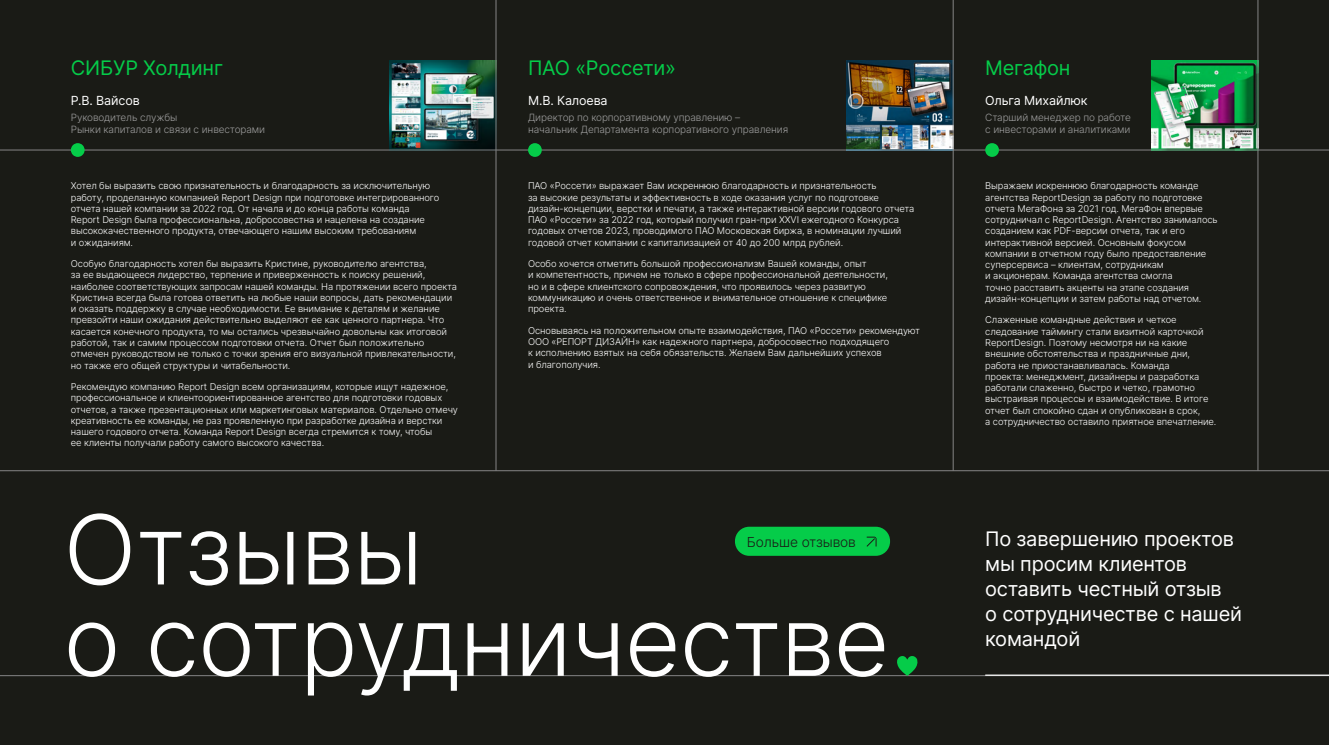
<style>
.page{position:relative;width:1329px;height:745px;background:#fff}
.page>*{position:absolute;margin:0;border:0;box-sizing:border-box;transform-origin:0 0}
.t1{font:300 96.25px/91.2px "Inter";letter-spacing:-.01em;color:#fff}
.t2{font:20px/25px "Inter";letter-spacing:-.01em;color:#fff}
.t3{font:20px "Inter";letter-spacing:-.01em;color:#05cc49}
.t4{font:300 13.75px "Inter";letter-spacing:-.01em;color:#1a1b16}
.t5{font:12.5px "Inter";letter-spacing:-.01em;color:#fff}
.t6{font:300 10px/12px "Inter";letter-spacing:-.01em;color:#9d9d9d}
.t7{font:300 9.38px/11.2px "Inter";letter-spacing:-.01em;color:#fff}
</style>
<div class="page">
<div style="left:0;top:0;width:1329px;height:744px;background:#1a1b16"></div>
<img style="left:389px;top:60px;width:107px;height:90px">
<img style="left:846px;top:60px;width:107px;height:90px">
<img style="left:1151px;top:60px;width:106px;height:90px">
<hr style="left:0;top:675px;width:1329px;height:1px;background:#858585">
<svg style="left:897px;top:656px;width:21px;height:19px"></svg>
<hr style="left:985px;top:674px;width:344px;height:1px;background:#fff">
<hr style="left:0;top:470px;width:1329px;height:1px;background:#858585">
<hr style="left:0;top:150px;width:1329px;height:1px;background:#858585">
<hr style="left:953px;top:0;width:1px;height:470px;background:#858585">
<hr style="left:496px;top:0;width:1px;height:470px;background:#858585">
<hr style="left:1257px;top:0;width:1px;height:470px;background:#858585">
<div style="left:735px;top:526px;width:155px;height:29px;background:#05cc49;border-radius:14px"></div>
<svg style="left:866px;top:536px;width:11px;height:11px"></svg>
<svg style="left:71px;top:143px;width:14px;height:14px"></svg>
<svg style="left:528px;top:143px;width:14px;height:14px"></svg>
<svg style="left:985px;top:143px;width:14px;height:14px"></svg>
<h2 class="t3" style="left:71px;top:53px;width:154px">СИБУР Холдинг</h2>
<h2 class="t3" style="left:528px;top:53px;width:150px">ПАО «Россети»</h2>
<h2 class="t3" style="left:985px;top:53px;width:87px">Мегафон</h2>
<h3 class="t5" style="left:985px;top:91px;width:104px">Ольга Михайлюк</h3>
<p class="t6" style="left:985px;top:111px;width:147px">Старший менеджер по работе с инвесторами и аналитиками</p>
<h3 class="t5" style="left:71px;top:91px;width:70px">Р.В. Вайсов</h3>
<p class="t6" style="left:71px;top:111px;width:196px">Руководитель службы<br>Рынки капиталов и связи с инвесторами</p>
<h3 class="t5" style="left:528px;top:91px;width:81px">М.В. Калоева</h3>
<p class="t6" style="left:528px;top:111px;width:262px">Директор по корпоративному управлению – начальник Департамента корпоративного управления</p>
<p class="t7" style="left:71px;top:180px;width:370px">Хотел бы выразить свою признательность и благодарность за исключительную работу, проделанную компанией Report Design при подготовке интегрированного отчета нашей компании за 2022 год. От начала и до конца работы команда Report Design была профессиональна, добросовестна и нацелена на создание высококачественного продукта, отвечающего нашим высоким требованиям<br>и ожиданиям.</p>
<p class="t7" style="left:71px;top:258px;width:387px">Особую благодарность хотел бы выразить Кристине, руководителю агентства,<br>за ее выдающееся лидерство, терпение и приверженность к поиску решений, наиболее соответствующих запросам нашей команды. На протяжении всего проекта Кристина всегда была готова ответить на любые наши вопросы, дать рекомендации и оказать поддержку в случае необходимости. Ее внимание к деталям и желание превзойти наши ожидания действительно выделяют ее как ценного партнера. Что касается конечного продукта, то мы остались чрезвычайно довольны как итоговой работой, так и самим процессом подготовки отчета. Отчет был положительно отмечен руководством не только с точки зрения его визуальной привлекательности, но также его общей структуры и читабельности.</p>
<p class="t7" style="left:71px;top:380px;width:388px">Рекомендую компанию Report Design всем организациям, которые ищут надежное, профессиональное и клиентоориентированное агентство для подготовки годовых отчетов, а также презентационных или маркетинговых материалов. Отдельно отмечу креативность ее команды, не раз проявленную при разработке дизайна и верстки нашего годового отчета. Команда Report Design всегда стремится к тому, чтобы<br>ее клиенты получали работу самого высокого качества.</p>
<p class="t7" style="left:528px;top:180px;width:388px">ПАО «Россети» выражает Вам искреннюю благодарность и признательность<br>за высокие результаты и эффективность в ходе оказания услуг по подготовке дизайн-концепции, верстки и печати, а также интерактивной версии годового отчета ПАО «Россети» за 2022 год, который получил гран-при XXVI ежегодного Конкурса годовых отчетов 2023, проводимого ПАО Московская биржа, в номинации лучший годовой отчет компании с капитализацией от 40 до 200 млрд рублей.</p>
<p class="t7" style="left:528px;top:258px;width:361px">Особо хочется отметить большой профессионализм Вашей команды, опыт<br>и компетентность, причем не только в сфере профессиональной деятельности, но и в сфере клиентского сопровождения, что проявилось через развитую коммуникацию и очень ответственное и внимательное отношение к специфике проекта.</p>
<p class="t7" style="left:528px;top:324px;width:394px">Основываясь на положительном опыте взаимодействия, ПАО «Россети» рекомендуют ООО «РЕПОРТ ДИЗАЙН» как надежного партнера, добросовестно подходящего<br>к исполнению взятых на себя обязательств. Желаем Вам дальнейших успехов<br>и благополучия.</p>
<h1 class="t1" style="left:64px;top:502px;width:827px">Отзывы<br>о сотрудничестве</h1>
<h3 class="t4" style="left:747px;top:531px;width:110px">Больше отзывов</h3>
<p class="t7" style="left:985px;top:180px;width:234px">Выражаем искреннюю благодарность команде агентства ReportDesign за работу по подготовке отчета МегаФона за 2021 год. МегаФон впервые сотрудничал с ReportDesign. Агентство занималось созданием как PDF-версии отчета, так и его интерактивной версией. Основным фокусом компании в отчетном году было предоставление суперсервиса – клиентам, сотрудникам<br>и акционерам. Команда агентства смогла<br>точно расставить акценты на этапе создания дизайн-концепции и затем работы над отчетом.</p>
<p class="t7" style="left:985px;top:314px;width:233px">Слаженные командные действия и четкое следование таймингу стали визитной карточкой ReportDesign. Поэтому несмотря ни на какие внешние обстоятельства и праздничные дни, работа не приостанавливалась. Команда<br>проекта: менеджмент, дизайнеры и разработка работали слаженно, быстро и четко, грамотно выстраивая процессы и взаимодействие. В итоге отчет был спокойно сдан и опубликован в срок,<br>а сотрудничество оставило приятное впечатление.</p>
<h2 class="t2" style="left:985px;top:525px;width:258px">По завершению проектов мы просим клиентов оставить честный отзыв<br>о сотрудничестве с нашей командой</h2>
</div>
